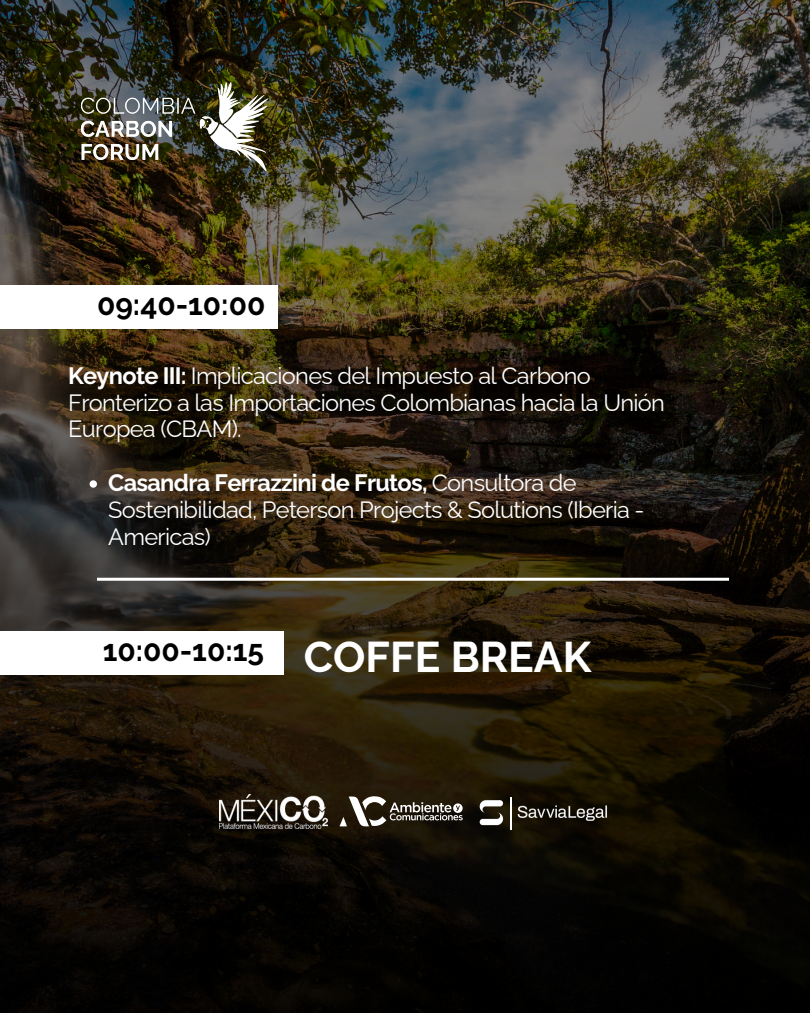
<style>
.page{position:relative;width:810px;height:1013px;background:#fff}
.page>*{position:absolute;margin:0;border:0;box-sizing:border-box;transform-origin:0 0}
.t1{font:700 42.8px "Raleway";color:#fff}
.t2{font:700 29.9px "Raleway";color:#000}
.t3{font:23.6px/26.8px "Raleway";letter-spacing:-.03em;color:#fff}
.s1{font-weight:700}
</style>
<div class="page">
<img style="left:0;top:0;width:810px;height:1012px">
<img style="left:81px;top:81px;width:197px;height:94px">
<div style="left:0;top:285px;width:277px;height:43px;background:#fff"></div>
<div style="left:0;top:631px;width:283px;height:43px;background:#fff"></div>
<svg style="left:90px;top:480px;width:7px;height:7px"></svg>
<hr style="left:97px;top:577px;width:632px;height:3px;background:#fff">
<svg style="left:340px;top:796px;width:123px;height:30px"></svg>
<img style="left:220px;top:794px;width:107px;height:34px">
<img style="left:475px;top:797px;width:32px;height:32px">
<img style="left:517px;top:803px;width:92px;height:20px">
<hr style="left:510px;top:797px;width:2px;height:32px;background:#fff">
<p class="t2" style="left:97px;top:287px;width:170px">09:40-10:00</p>
<p class="t3" style="left:68px;top:362px;width:598px"><span class="s1">Keynote III:</span> Implicaciones del Impuesto al Carbono<br>Fronterizo a las Importaciones Colombianas hacia la Unión<br>Europea (CBAM).</p>
<p class="t3" style="left:108px;top:469px;width:538px"><span class="s1">Casandra Ferrazzini de Frutos,</span> Consultora de<br>Sostenibilidad, Peterson Projects &amp; Solutions (Iberia -<br>Americas)</p>
<p class="t2" style="left:103px;top:633px;width:163px">10:00-10:15</p>
<h2 class="t1" style="left:304px;top:631px;width:289px">COFFE BREAK</h2>
</div>
